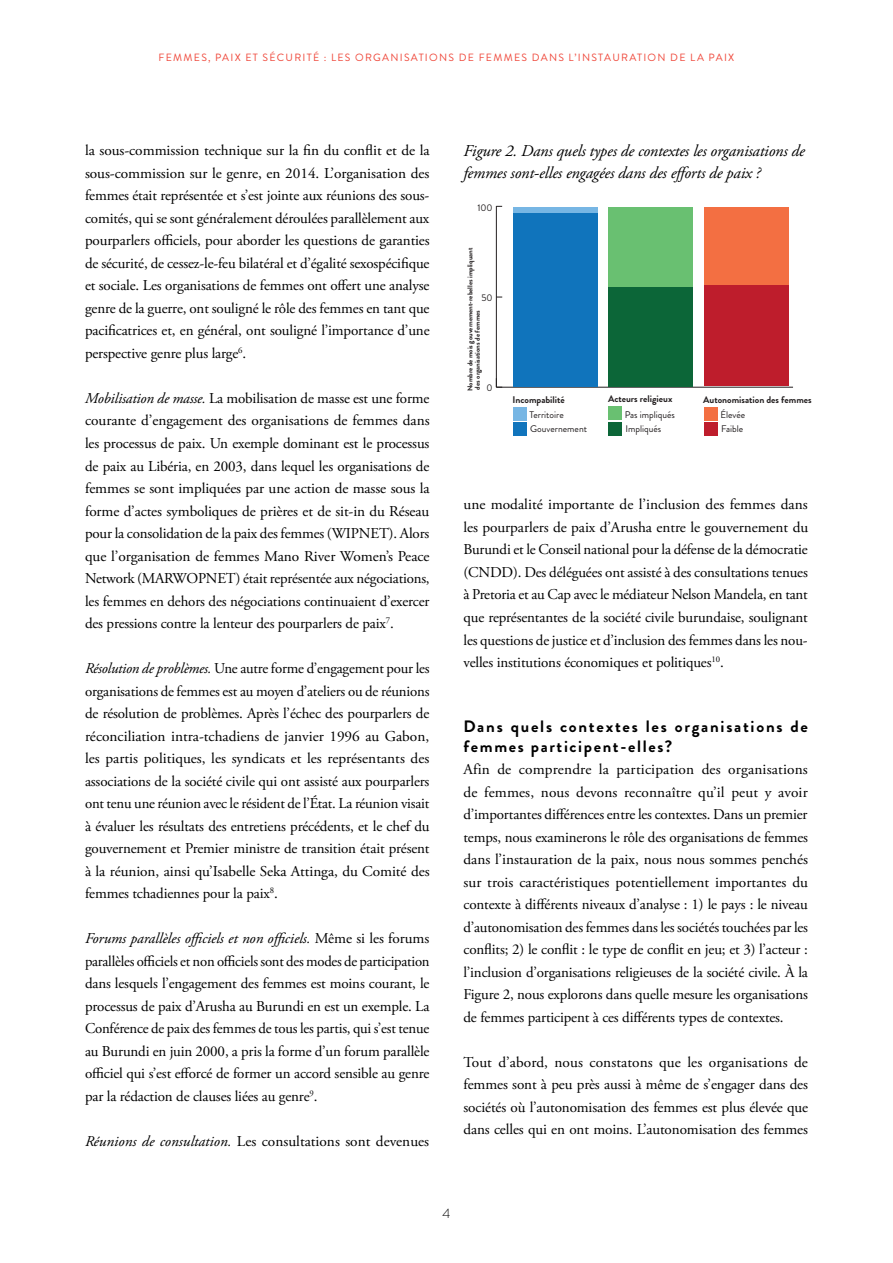
<style>
.page{position:relative;width:893px;height:1263px;background:#fff}
.page>*{position:absolute;margin:0;border:0;box-sizing:border-box;transform-origin:0 0}
.t1{font:italic 16.5px/22.5px "Adobe Garamond Pro";letter-spacing:-.01em;color:#000}
.t2{font:700 16.5px/19.8px "Brandon Grotesque";letter-spacing:.105em;color:#000}
.t3{font:15px/22.5px "Adobe Garamond Pro";letter-spacing:-.01em;color:#000;text-align:justify}
.t4{font:300 13.5px "Brandon Grotesque";color:#000}
.t5{font:10.5px "Brandon Grotesque";letter-spacing:.12em;color:#ef4639}
.t6{font:9.6px/14.4px "Brandon Grotesque";color:#231f20}
.t7{font:700 9.6px "Brandon Grotesque";color:#231f20}
.t8{font:700 7.05px/7.4px "Brandon Grotesque";color:#231f20}
.s1{font-style:italic}
</style>
<div class="page">
<hr style="left:496px;top:387px;width:297px;height:1px;background:#231f20">
<hr style="left:496px;top:206px;width:1px;height:181px;background:#231f20">
<div style="left:513px;top:213px;width:85px;height:173px;background:#1074bc"></div>
<div style="left:513px;top:207px;width:85px;height:6px;background:#77b6e4"></div>
<div style="left:608px;top:287px;width:85px;height:99px;background:#0c6638"></div>
<div style="left:608px;top:207px;width:85px;height:80px;background:#69c071"></div>
<div style="left:704px;top:207px;width:84px;height:78px;background:#f36f42"></div>
<div style="left:704px;top:285px;width:84px;height:101px;background:#be1d2c"></div>
<div style="left:513px;top:407px;width:13px;height:14px;background:#77b6e4"></div>
<div style="left:513px;top:422px;width:13px;height:14px;background:#1074bc"></div>
<div style="left:608px;top:407px;width:14px;height:13px;background:#69c071"></div>
<div style="left:608px;top:422px;width:14px;height:13px;background:#0c6638"></div>
<div style="left:704px;top:407px;width:13px;height:14px;background:#f36f42"></div>
<div style="left:704px;top:422px;width:13px;height:14px;background:#be1d2c"></div>
<p class="t5" style="left:159px;top:51px;width:577px">FEMMES, PAIX ET SÉCURITÉ : LES ORGANISATIONS DE FEMMES DANS L’INSTAURATION DE LA PAIX</p>
<p class="t3" style="left:85px;top:140px;width:346px">la sous-commission technique sur la fin du conflit et de la sous-commission sur le genre, en 2014. L’organisation des femmes était représentée et s’est jointe aux réunions des sous&shy;comités, qui se sont généralement déroulées parallèlement aux pourparlers officiels, pour aborder les questions de garanties de sécurité, de cessez-le-feu bilatéral et d’égalité sexospécifique et sociale. Les organisations de femmes ont offert une analyse genre de la guerre, ont souligné le rôle des femmes en tant que pacificatrices et, en général, ont souligné l’importance d’une perspective genre plus large<sup>6</sup>.</p>
<p class="t3" style="left:85px;top:387px;width:346px"><span class="s1">Mobilisation de masse.</span> La mobilisation de masse est une forme courante d’engagement des organisations de femmes dans les processus de paix. Un exemple dominant est le processus de paix au Libéria, en 2003, dans lequel les organisations de femmes se sont impliquées par une action de masse sous la forme d’actes symboliques de prières et de sit-in du Réseau pour la consolidation de la paix des femmes (WIPNET). Alors que l’organisation de femmes Mano River Women’s Peace Network (MARWOPNET) était représentée aux négociations, les femmes en dehors des négociations continuaient d’exercer des pressions contre la lenteur des pourparlers de paix<sup>7</sup>.</p>
<p class="t3" style="left:85px;top:657px;width:346px"><span class="s1">Résolution de problèmes.</span> Une autre forme d’engagement pour les organisations de femmes est au moyen d’ateliers ou de réunions de résolution de problèmes. Après l’échec des pourparlers de réconciliation intra-tchadiens de janvier 1996 au Gabon, les partis politiques, les syndicats et les représentants des associations de la société civile qui ont assisté aux pourparlers ont tenu une réunion avec le résident de l’État. La réunion visait à évaluer les résultats des entretiens précédents, et le chef du gouvernement et Premier ministre de transition était présent à la réunion, ainsi qu’Isabelle Seka Attinga, du Comité des femmes tchadiennes pour la paix<sup>8</sup>.</p>
<p class="t3" style="left:85px;top:927px;width:346px"><span class="s1">Forums parallèles officiels et non officiels.</span> Même si les forums parallèles officiels et non officiels sont des modes de participation dans lesquels l’engagement des femmes est moins courant, le processus de paix d’Arusha au Burundi en est un exemple. La Conférence de paix des femmes de tous les partis, qui s’est tenue au Burundi en juin 2000, a pris la forme d’un forum parallèle officiel qui s’est efforcé de former un accord sensible au genre par la rédaction de clauses liées au genre<sup>9</sup>.</p>
<p class="t3" style="left:85px;top:1130px;width:346px"><span class="s1">Réunions de consultation.</span> Les consultations sont devenues</p>
<p class="t1" style="left:463px;top:140px;width:343px">Figure 2. Dans quels types de contextes les organisations de femmes sont-elles engagées dans des efforts de paix ?</p>
<p class="t6" style="left:477px;top:201px;width:17px">100</p>
<p class="t8" style="left:466px;top:391px;width:145px;rotate:-90deg">Nombre de mois gouvernement-rebelles impliquant des organisations de femmes</p>
<p class="t6" style="left:481px;top:291px;width:13px">50</p>
<p class="t6" style="left:487px;top:381px;width:8px">0</p>
<p class="t7" style="left:512px;top:393px;width:54px">Incompabilité</p>
<p class="t7" style="left:608px;top:392px;width:66px">Acteurs religieux</p>
<p class="t7" style="left:703px;top:393px;width:110px">Autonomisation des femmes</p>
<p class="t6" style="left:529px;top:408px;width:59px">Territoire<br>Gouvernement</p>
<p class="t6" style="left:625px;top:408px;width:52px">Pas impliqués<br>Impliqués</p>
<p class="t6" style="left:720px;top:407px;width:26px">Élevée<br>Faible</p>
<p class="t3" style="left:463px;top:494px;width:346px">une modalité importante de l’inclusion des femmes dans les pourparlers de paix d’Arusha entre le gouvernement du Burundi et le Conseil national pour la défense de la démocratie (CNDD). Des déléguées ont assisté à des consultations tenues à Pretoria et au Cap avec le médiateur Nelson Mandela, en tant que représentantes de la société civile burundaise, soulignant les questions de justice et d’inclusion des femmes dans les nou&shy;velles institutions économiques et politiques<sup>10</sup>.</p>
<p class="t2" style="left:463px;top:716px;width:346px">Dans quels contextes les organisations de femmes participent-elles?</p>
<p class="t3" style="left:463px;top:759px;width:346px">Afin de comprendre la participation des organisations de femmes, nous devons reconnaître qu’il peut y avoir d’importantes différences entre les contextes. Dans un premier temps, nous examinerons le rôle des organisations de femmes dans l’instauration de la paix, nous nous sommes penchés sur trois caractéristiques potentiellement importantes du contexte à différents niveaux d’analyse : 1) le pays : le niveau d’autonomisation des femmes dans les sociétés touchées par les conflits; 2) le conflit : le type de conflit en jeu; et 3) l’acteur : l’inclusion d’organisations religieuses de la société civile. À la Figure 2, nous explorons dans quelle mesure les organisations de femmes participent à ces différents types de contextes.</p>
<p class="t3" style="left:463px;top:1051px;width:346px">Tout d’abord, nous constatons que les organisations de femmes sont à peu près aussi à même de s’engager dans des sociétés où l’autonomisation des femmes est plus élevée que dans celles qui en ont moins. L’autonomisation des femmes</p>
<p class="t4" style="left:443px;top:1204px;width:9px">4</p>
</div>
